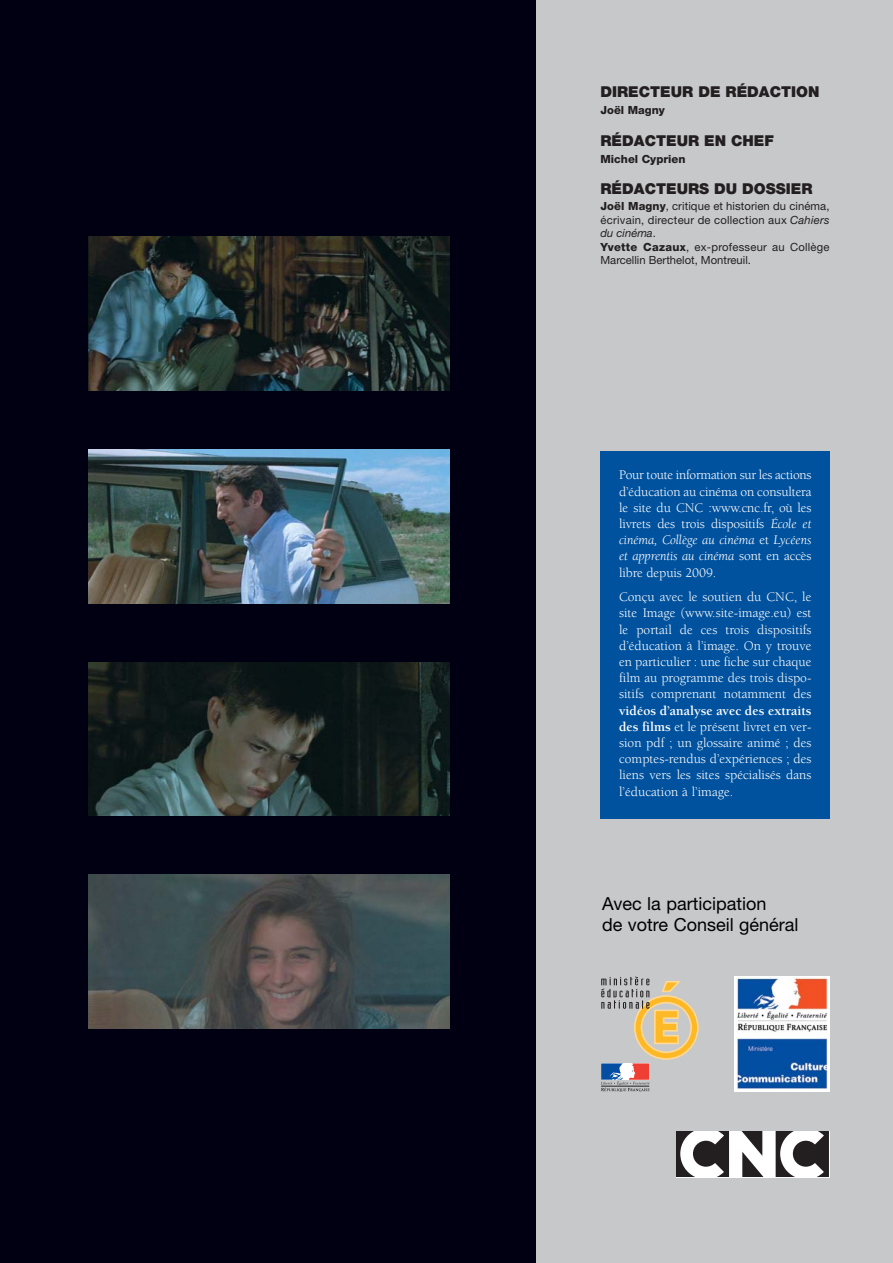
<style>
.page{position:relative;width:893px;height:1263px;background:#fff}
.page>*{position:absolute;margin:0;border:0;box-sizing:border-box;transform-origin:0 0}
.t1{font:18px/21.6px "Helvetica Neue";color:#000}
.t2{font:900 15px "Helvetica Neue";color:#231f20}
.t3{font:13.5px/16.2px "Berkeley";color:#fff;text-align:justify}
.t4{font:11.25px/13.5px "Helvetica Neue";letter-spacing:.01em;color:#231f20}
.t5{font:800 11.25px "Helvetica Neue";color:#231f20}
.s1{font-weight:800}
.s2{font-style:italic}
.s3{font-weight:700}
</style>
<div class="page">
<div style="left:529px;top:0;width:363px;height:1263px;background:#c6c8ca"></div>
<div style="left:0;top:0;width:535px;height:1263px;background:#000012"></div>
<div style="left:734px;top:976px;width:95px;height:116px;background:#fff"></div>
<img style="left:736px;top:977px;width:92px;height:112px">
<svg style="left:601px;top:976px;width:98px;height:116px"></svg>
<svg style="left:676px;top:1131px;width:153px;height:47px"></svg>
<div style="left:675px;top:1131px;width:153px;height:46px;background:#fff"></div>
<svg style="left:741px;top:1131px;width:22px;height:46px"></svg>
<svg style="left:675px;top:1131px;width:54px;height:46px"></svg>
<svg style="left:775px;top:1131px;width:53px;height:46px"></svg>
<img style="left:88px;top:237px;width:361px;height:153px">
<img style="left:88px;top:449px;width:361px;height:154px">
<img style="left:88px;top:662px;width:361px;height:154px">
<img style="left:88px;top:875px;width:361px;height:154px">
<div style="left:600px;top:451px;width:229px;height:367px;background:#00529f"></div>
<p class="t2" style="left:600px;top:86px;width:220px">DIRECTEUR DE RÉDACTION</p>
<p class="t5" style="left:600px;top:106px;width:66px">Joël Magny</p>
<p class="t2" style="left:600px;top:135px;width:175px">RÉDACTEUR EN CHEF</p>
<p class="t5" style="left:600px;top:155px;width:86px">Michel Cyprien</p>
<p class="t2" style="left:600px;top:184px;width:213px">RÉDACTEURS DU DOSSIER</p>
<p class="t4" style="left:600px;top:201px;width:231px"><span class="s1">Joël Magny</span>, critique et historien du cinéma, écrivain, directeur de collection aux <span class="s2">Cahiers du cinéma</span>.<br><span class="s1">Yvette Cazaux</span>, ex-professeur au Collège Marcellin Berthelot, Montreuil.</p>
<p class="t3" style="left:619px;top:468px;width:194px">Pour toute information sur les actions d’éducation au cinéma on consultera le site du CNC :www.cnc.fr, où les livrets des trois dispositifs <span class="s2">École et cinéma, Collège au cinéma</span> et <span class="s2">Lycéens et apprentis au cinéma</span> sont en accès libre depuis 2009.</p>
<p class="t3" style="left:619px;top:590px;width:194px">Conçu avec le soutien du CNC, le site Image (www.site-image.eu) est le portail de ces trois dispositifs d’éducation à l’image. On y trouve en particulier : une fiche sur chaque film au programme des trois dispo&shy;sitifs comprenant notamment des</p>
<p class="t3" style="left:619px;top:704px;width:194px"><span class="s3">vidéos d’analyse avec des extraits des films</span> et le présent livret en ver&shy;sion pdf ; un glossaire animé ; des comptes-rendus d’expériences ; des liens vers les sites spécialisés dans l’éducation à l’image.</p>
<h1 class="t1" style="left:602px;top:894px;width:198px">Avec la participation<br>de votre Conseil général</h1>
</div>
